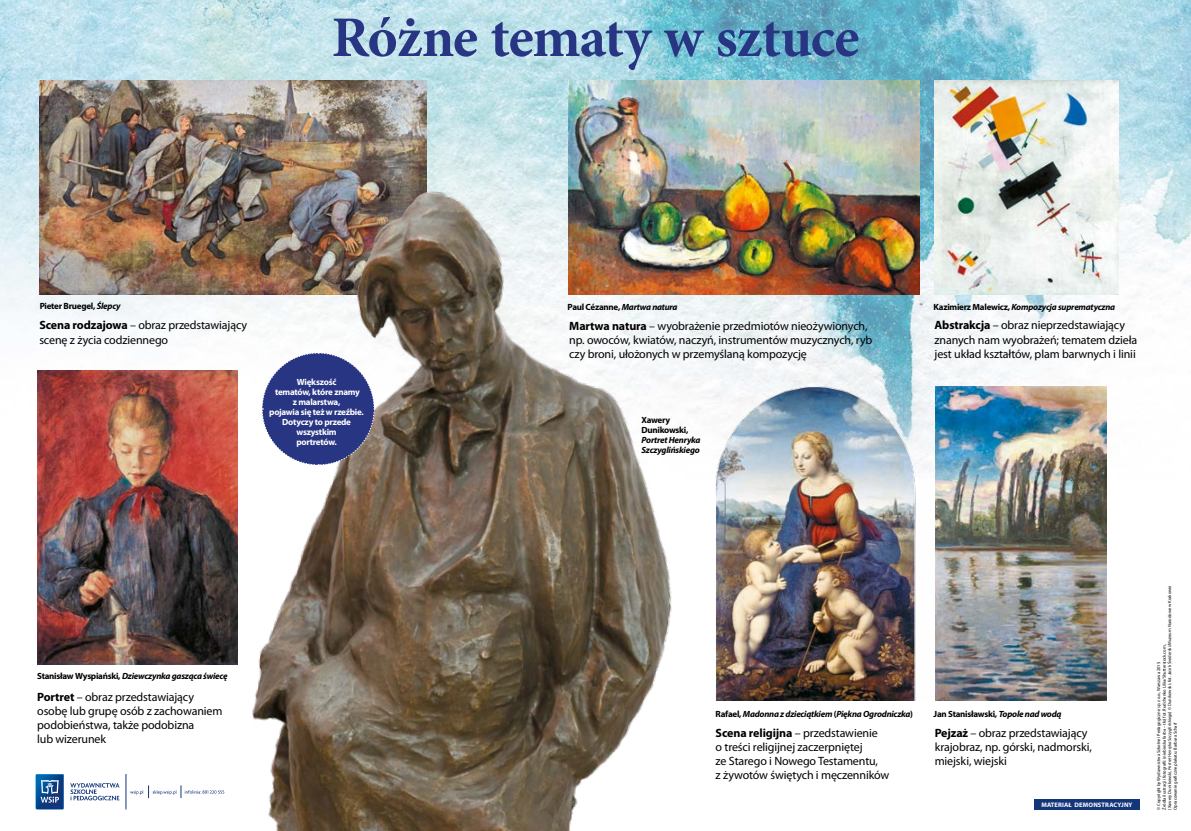
<style>
.page{position:relative;width:1191px;height:831px;background:#fff}
.page>*{position:absolute;margin:0;border:0;box-sizing:border-box;transform-origin:0 0}
.t1{font:700 57.5px "Minion Pro";letter-spacing:-.02em;color:#283583}
.t2{font:12px/14px "Myriad Pro";letter-spacing:-.01em;color:#000}
.t3{font:italic 700 9px/10px "Myriad Pro";letter-spacing:-.025em;color:#000}
.t4{font:700 9px/10px "Myriad Pro";letter-spacing:-.03em;color:#fff;text-align:center}
.t5{font:700 9px/10px "Myriad Pro";letter-spacing:-.03em;color:#000}
.t6{font:700 6.5px "Myriad Pro";letter-spacing:.02em;color:#fff}
.t7{font:4.5px/5.5px "Myriad Pro";color:#000}
.s1{font-style:italic}
.s2{font-style:normal}
.s3{font-weight:700}
</style>
<div class="page">
<img style="left:0;top:0;width:1191px;height:477px">
<img style="left:39px;top:80px;width:387px;height:214px">
<img style="left:568px;top:81px;width:351px;height:214px">
<img style="left:722px;top:387px;width:213px;height:313px">
<img style="left:227px;top:136px;width:495px;height:695px">
<img style="left:37px;top:371px;width:200px;height:293px">
<img style="left:934px;top:81px;width:184px;height:214px">
<svg style="left:261px;top:352px;width:114px;height:114px"></svg>
<img style="left:935px;top:386px;width:171px;height:314px">
<svg style="left:36px;top:774px;width:28px;height:35px"></svg>
<svg style="left:70px;top:783px;width:49px;height:17px"></svg>
<hr style="left:126px;top:774px;width:1px;height:35px;background:#13357a">
<svg style="left:130px;top:785px;width:94px;height:13px"></svg>
<div style="left:1034px;top:799px;width:105px;height:10px;background:#13357a"></div>
<h1 class="t1" style="left:331px;top:-3px;width:529px">Różne tematy w sztuce</h1>
<p class="t5" style="left:40px;top:301px;width:82px">Pieter Bruegel, <span class="s1">Ślepcy</span></p>
<p class="t5" style="left:567px;top:302px;width:112px">Paul Cézanne, <span class="s1">Martwa natura</span></p>
<p class="t3" style="left:933px;top:302px;width:183px"><span class="s2">Kazimierz Malewicz,</span> Kompozycja suprematyczna</p>
<p class="t2" style="left:39px;top:318px;width:209px"><span class="s3">Scena rodzajowa</span> – obraz przedstawiający scenę z życia codziennego</p>
<p class="t2" style="left:934px;top:318px;width:204px"><span class="s3">Abstrakcja</span> – obraz nieprzedstawiający znanych nam wyobrażeń; tematem dzieła jest układ kształtów, plam barwnych i linii</p>
<p class="t2" style="left:569px;top:318px;width:305px"><span class="s3">Martwa natura</span> – wyobrażenie przedmiotów nieożywionych, np. owoców, kwiatów, naczyń, instrumentów muzycznych, ryb czy broni, ułożonych w przemyślaną kompozycję</p>
<p class="t4" style="left:269px;top:376px;width:96px">Większość<br>tematów, które znamy<br>z malarstwa,<br>pojawia się też w rzeźbie.<br>Dotyczy to przede wszystkim<br>portretów.</p>
<p class="t5" style="left:641px;top:415px;width:48px">Xawery<br>Dunikowski,</p>
<p class="t3" style="left:641px;top:435px;width:60px">Portret Henryka<br>Szczyglińskiego</p>
<p class="t3" style="left:37px;top:671px;width:192px"><span class="s2">Stanisław Wyspiański,</span> Dziewczynka gasząca świecę</p>
<p class="t2" style="left:37px;top:689px;width:187px"><span class="s3">Portret</span> – obraz przedstawiający osobę lub grupę osób z zachowaniem podobieństwa, także podobizna<br>lub wizerunek</p>
<p class="t3" style="left:715px;top:708px;width:199px"><span class="s2">Rafael,</span> Madonna z dzieciątkiem <span class="s2">(</span>Piękna Ogrodniczka<span class="s2">)</span></p>
<p class="t5" style="left:933px;top:708px;width:129px">Jan Stanisławski<span class="s1">, Topole nad wodą</span></p>
<p class="t2" style="left:715px;top:726px;width:175px"><span class="s3">Scena religijna</span> – przedstawienie<br>o treści religijnej zaczerpniętej<br>ze Starego i Nowego Testamentu,<br>z żywotów świętych i męczenników</p>
<p class="t2" style="left:934px;top:726px;width:159px"><span class="s3">Pejzaż</span> – obraz przedstawiający krajobraz, np. górski, nadmorski, miejski, wiejski</p>
<p class="t6" style="left:1041px;top:800px;width:92px">MATERIAŁ DEMONSTRACYJNY</p>
<p class="t7" style="left:1156px;top:809px;width:226px;rotate:-90deg">© Copyright by Wydawnictwa Szkolne i Pedagogiczne sp. z o.o., Warszawa 2015<br>Źródła ilustracji i fotografii: (niebieska farba – tło) fot. Rudchenko Liliia/Shutterstock.com,<br>(Xawery Dunikowski, <span class="s1">Portret Henryka Szczyglińskiego</span>) © Dunikowski; fot. Jacek Świderski/Muzeum Narodowe w Krakowie Opracowanie graficzne plakatu: Barbara Scharf</p>
</div>
